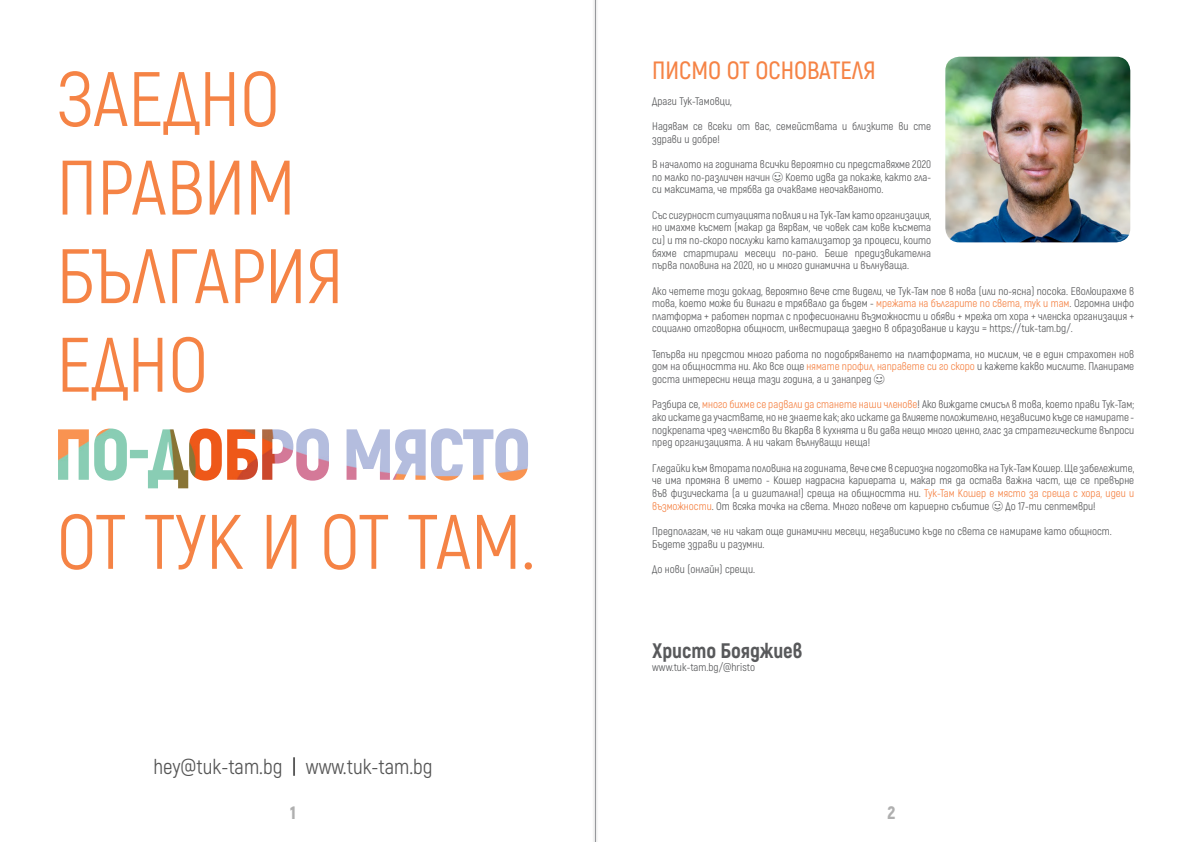
<style>
.page{position:relative;width:1191px;height:842px;background:#fff}
.page>*{position:absolute;margin:0;border:0;box-sizing:border-box;transform-origin:0 0}
.t1{font:77px/88.6px "Akrobat";letter-spacing:-.01em;color:#f58345}
.t2{font:600 25px "Akrobat";color:#f58345}
.t3{font:21px "Akrobat";color:#555}
.t4{font:800 21px "Akrobat";color:#58595b}
.t5{font:900 18px "Akrobat";color:#afafaf}
.t6{font:11px/12.6px "Akrobat";color:#58595b;text-align:justify}
.s1{color:#f58345}
.s2{color:#000}
</style>
<div class="page">
<img style="left:945px;top:57px;width:185px;height:185px">
<img style="left:58px;top:428px;width:470px;height:60px">
<div style="left:592px;top:0;width:7px;height:842px;background:#f1f1f1"></div>
<hr style="left:595px;top:0;width:1px;height:842px;background:#97999c">
<h1 class="t1" style="left:57px;top:55px;width:74px">Заедно прав</h1>
<h1 class="t1" style="left:57px;top:143px;width:288px;text-indent:147px">им<br>България едно</h1>
<h1 class="t1" style="left:57px;top:498px;width:480px">от Тук и от Там .</h1>
<h2 class="t2" style="left:652px;top:55px;width:225px">Писмо от основателя</h2>
<p class="t6" style="left:652px;top:95px;width:81px">Драги Тук-Тамовци,</p>
<p class="t6" style="left:652px;top:120px;width:280px">Надявам се всеки от вас, семействата и близките ви сте здрави и добре!</p>
<p class="t6" style="left:652px;top:158px;width:280px">В началото на годината всички вероятно си представяхме 2020 по малко по-различен начин ☺ Което идва да покаже, както гла&shy;си максимата, че трябва да очакваме неочакваното.</p>
<p class="t6" style="left:652px;top:208px;width:280px">Със сигурност ситуацията повлия и на Тук-Там като организация, но имахме късмет (макар да вярвам, че човек сам кове късмета си) и тя по-скоро послужи като катализатор за процеси, които бяхме стартирали месеци по-рано. Беше предизвикателна първа половина на 2020, но и много динамична и вълнуваща.</p>
<p class="t6" style="left:652px;top:284px;width:483px">Ако четете този доклад, вероятно вече сте видели, че Тук-Там пое в нова (или по-ясна) посока. Еволюирахме в това, което може би винаги е трябвало да бъдем - <span class="s1">мрежата на българите по света, тук и там</span>. Огромна инфо платформа + работен портал с професионални възможности и обяви + мрежа от хора + членска организация + социално отговорна общност, инвестираща заедно в образование и каузи = https://tuk-tam.bg/.</p>
<p class="t6" style="left:652px;top:348px;width:483px">Тепърва ни предстои много работа по подобряването на платформата, но мислим, че е един страхотен нов дом на общността ни. Ако все още <span class="s1">нямате профил, направете си го скоро</span> и кажете какво мислите. Планираме доста интересни неща тази година, а и занапред ☺</p>
<p class="t6" style="left:652px;top:398px;width:483px">Разбира се, <span class="s1">много бихме се радвали да станете наши членове</span>! Ако виждате смисъл в това, което прави Тук-Там; ако искате да участвате, но не знаете как; ако искате да влияете положително, независимо къде се намирате - подкрепата чрез членство ви вкарва в кухнята и ви дава нещо много ценно, глас за стратегическите въпроси пред организацията. А ни чакат вълнуващи неща!</p>
<p class="t6" style="left:652px;top:461px;width:483px">Гледайки към втората половина на годината, вече сме в сериозна подготовка на Тук-Там Кошер. Ще забележите, че има промяна в името - Кошер надрасна кариерата и, макар тя да остава важна част, ще се превърне във физическата (а и дигитална!) среща на общността ни. <span class="s1">Тук-Там Кошер е място за среща с хора, идеи и възможности</span>. От всяка точка на света. Много повече от кариерно събитие ☺ До 17-ти септември!</p>
<p class="t6" style="left:652px;top:525px;width:461px">Предполагам, че ни чакат още динамични месеци, независимо къде по света се намираме като общност.<br>Бъдете здрави и разумни.</p>
<p class="t6" style="left:652px;top:563px;width:104px">До нови (онлайн) срещи.</p>
<h3 class="t4" style="left:652px;top:637px;width:152px">Христо Бояджиев</h3>
<p class="t6" style="left:652px;top:660px;width:104px">www.tuk-tam.bg/@hristo</p>
<h3 class="t3" style="left:153px;top:754px;width:281px">hey@tuk-tam.bg <span class="s2">|</span> www.tuk-tam.bg</h3>
<h3 class="t5" style="left:290px;top:801px;width:7px">1</h3>
<h3 class="t5" style="left:887px;top:801px;width:9px">2</h3>
</div>
